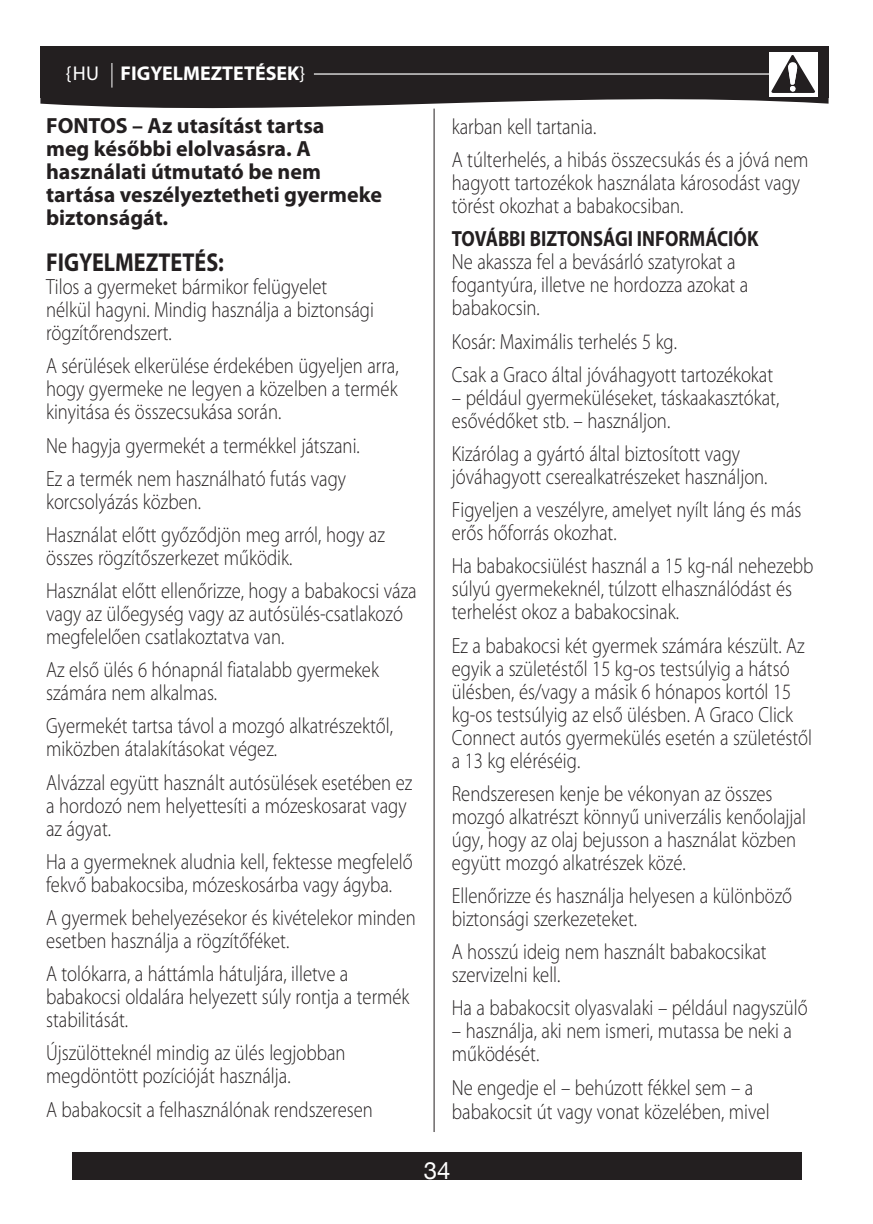
<style>
.page{position:relative;width:873px;height:1224px;background:#fff}
.page>*{position:absolute;margin:0;border:0;box-sizing:border-box;transform-origin:0 0}
.t1{font:700 26px "Myriad Pro";color:#231f20;scale:.85 1}
.t2{font:24px "Helvetica Neue";color:#fff}
.t3{font:300 22px/23px "Myriad Pro";color:#231f20;scale:.85 1}
.t4{font:700 22px/23px "Myriad Pro";color:#231f20}
.t5{font:700 22px "Myriad Pro";color:#231f20;scale:.85 1}
.t6{font:700 20px "Myriad Pro";color:#fff}
.s1{font-weight:400}
</style>
<div class="page">
<div style="left:72px;top:1152px;width:730px;height:28px;background:#231f20"></div>
<svg style="left:40px;top:97px;width:788px;height:22px"></svg>
<div style="left:40px;top:46px;width:788px;height:51px;background:#231f20"></div>
<svg style="left:112px;top:63px;width:1px;height:25px"></svg>
<hr style="left:314px;top:73px;width:487px;height:2px;background:#fff">
<div style="left:769px;top:52px;width:48px;height:44px;background:#fff"></div>
<svg style="left:771px;top:55px;width:44px;height:38px"></svg>
<hr style="left:434px;top:109px;width:1px;height:1023px;background:#231f20">
<p class="t6" style="left:66px;top:60px;width:241px"><span class="s1">{HU</span> FIGYELMEZTETÉSEK<span class="s1">}</span></p>
<p class="t4" style="left:46px;top:114px;width:337px">FONTOS – Az utasítást tartsa<br>meg későbbi elolvasásra. A használati útmutató be nem tartása veszélyeztetheti gyermeke biztonságát.</p>
<p class="t1" style="left:46px;top:245px;width:211px">FIGYELMEZTETÉS:</p>
<p class="t3" style="left:46px;top:275px;width:387px">Tilos a gyermeket bármikor felügyelet nélkül hagyni. Mindig használja a biztonsági rögzítőrendszert.</p>
<p class="t3" style="left:46px;top:354px;width:416px;text-align:justify">A sérülések elkerülése érdekében ügyeljen arra, hogy gyermeke ne legyen a közelben a termék kinyitása és összecsukása során.</p>
<p class="t3" style="left:46px;top:428px;width:370px;line-height:33.2px">Ne hagyja gyermekét a termékkel játszani.<br>Ez a termék nem használható futás vagy</p>
<p class="t3" style="left:46px;top:485px;width:400px;line-height:33.2px">korcsolyázás közben.<br>Használat előtt győződjön meg arról, hogy az</p>
<p class="t3" style="left:46px;top:541px;width:437px;line-height:33.2px">összes rögzítőszerkezet működik.<br>Használat előtt ellenőrizze, hogy a babakocsi váza</p>
<p class="t3" style="left:46px;top:602px;width:421px">vagy az ülőegység vagy az autósülés-csatlakozó megfelelően csatlakoztatva van.</p>
<p class="t3" style="left:46px;top:658px;width:393px">Az első ülés 6 hónapnál fiatalabb gyermekek számára nem alkalmas.</p>
<p class="t3" style="left:46px;top:714px;width:410px">Gyermekét tartsa távol a mozgó alkatrészektől, miközben átalakításokat végez.</p>
<p class="t3" style="left:46px;top:771px;width:432px">Alvázzal együtt használt autósülések esetében ez a hordozó nem helyettesíti a mózeskosarat vagy az ágyat.</p>
<p class="t3" style="left:46px;top:850px;width:433px">Ha a gyermeknek aludnia kell, fektesse megfelelő fekvő babakocsiba, mózeskosárba vagy ágyba.</p>
<p class="t3" style="left:46px;top:906px;width:436px">A gyermek behelyezésekor és kivételekor minden esetben használja a rögzítőféket.</p>
<p class="t3" style="left:46px;top:962px;width:429px">A tolókarra, a háttámla hátuljára, illetve a babakocsi oldalára helyezett súly rontja a termék stabilitását.</p>
<p class="t3" style="left:46px;top:1041px;width:354px">Újszülötteknél mindig az ülés legjobban megdöntött pozícióját használja.</p>
<p class="t3" style="left:46px;top:1098px;width:386px">A babakocsit a felhasználónak rendszeresen</p>
<p class="t3" style="left:452px;top:110px;width:421px;line-height:33.2px">karban kell tartania.<br>A túlterhelés, a hibás összecsukás és a jóvá nem</p>
<p class="t3" style="left:452px;top:171px;width:411px">hagyott tartozékok használata károsodást vagy törést okozhat a babakocsiban.</p>
<p class="t5" style="left:452px;top:225px;width:362px">TOVÁBBI BIZTONSÁGI INFORMÁCIÓK</p>
<p class="t3" style="left:452px;top:250px;width:350px">Ne akassza fel a bevásárló szatyrokat a fogantyúra, illetve ne hordozza azokat a babakocsin.</p>
<p class="t3" style="left:452px;top:325px;width:379px;line-height:33.2px">Kosár: Maximális terhelés 5 kg.<br>Csak a Graco által jóváhagyott tartozékokat</p>
<p class="t3" style="left:452px;top:386px;width:387px">– például gyermeküléseket, táskaakasztókat, esővédőket stb. – használjon.</p>
<p class="t3" style="left:452px;top:442px;width:373px">Kizárólag a gyártó által biztosított vagy jóváhagyott cserealkatrészeket használjon.</p>
<p class="t3" style="left:452px;top:498px;width:413px">Figyeljen a veszélyre, amelyet nyílt láng és más erős hőforrás okozhat.</p>
<p class="t3" style="left:452px;top:554px;width:427px">Ha babakocsiülést használ a 15 kg-nál nehezebb súlyú gyermekeknél, túlzott elhasználódást és terhelést okoz a babakocsinak.</p>
<p class="t3" style="left:452px;top:634px;width:425px">Ez a babakocsi két gyermek számára készült. Az egyik a születéstől 15 kg-os testsúlyig a hátsó ülésben, és/vagy a másik 6 hónapos kortól 15 kg-os testsúlyig az első ülésben. A Graco Click Connect autós gyermekülés esetén a születéstől a 13 kg eléréséig.</p>
<p class="t3" style="left:452px;top:782px;width:418px">Rendszeresen kenje be vékonyan az összes mozgó alkatrészt könnyű univerzális kenőolajjal úgy, hogy az olaj bejusson a használat közben együtt mozgó alkatrészek közé.</p>
<p class="t3" style="left:452px;top:884px;width:402px">Ellenőrizze és használja helyesen a különböző biztonsági szerkezeteket.</p>
<p class="t3" style="left:452px;top:940px;width:372px">A hosszú ideig nem használt babakocsikat szervizelni kell.</p>
<p class="t3" style="left:452px;top:996px;width:420px">Ha a babakocsit olyasvalaki – például nagyszülő</p>
<p class="t3" style="left:452px;top:1019px;width:402px">– használja, aki nem ismeri, mutassa be neki a működését.</p>
<p class="t3" style="left:452px;top:1076px;width:375px;line-height:24px">Ne engedje el – behúzott fékkel sem – a babakocsit út vagy vonat közelében, mivel</p>
<p class="t2" style="left:424px;top:1153px;width:28px">34</p>
</div>
